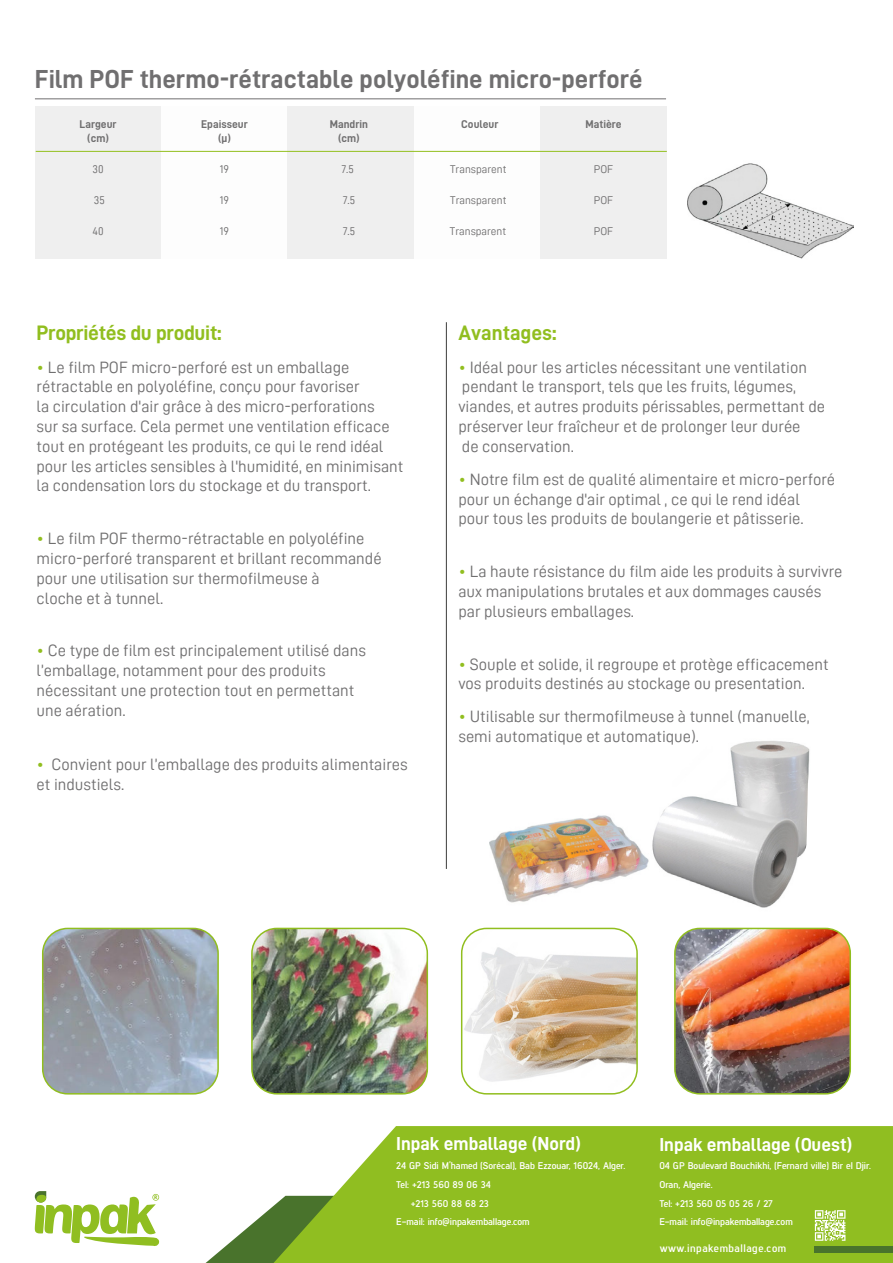
<style>
.page{position:relative;width:893px;height:1263px;background:#fff}
.page>*{position:absolute;margin:0;border:0;box-sizing:border-box;transform-origin:0 0}
.t1{font:26.1px "D DIN Bold";color:#706f70}
.t2{font:21px "D DIN Bold";letter-spacing:-.015em;color:#91be1f}
.t3{font:18.75px "D DIN Bold";color:#fff}
.t4{font:16.5px/19.8px "D DIN";color:#706f70}
.t5{font:11.25px "D DIN";color:#706f70}
.t6{font:11.25px/14.1px "D DIN Bold";color:#706f70;text-align:center}
.t7{font:700 10.95px "Lintel";letter-spacing:.05em;color:#fff}
.t8{font:700 9.75px/18.8px "Lintel";color:#fff}
.t9{font:700 5.1px "Gadugi";color:#90be21}
.s1{color:#91be1f}
.s2{color:#706f6f}
</style>
<div class="page">
<div style="left:35px;top:106px;width:126px;height:153px;background:#efefef"></div>
<div style="left:288px;top:106px;width:126px;height:153px;background:#efefef"></div>
<div style="left:540px;top:106px;width:127px;height:153px;background:#efefef"></div>
<hr style="left:36px;top:151px;width:631px;height:1px;background:#93c01f">
<hr style="left:35px;top:99px;width:631px;height:1px;background:#706f70">
<svg style="left:206px;top:1205px;width:68px;height:58px"></svg>
<svg style="left:274px;top:1126px;width:619px;height:137px;background:#96c132"></svg>
<svg style="left:35px;top:1191px;width:125px;height:55px"></svg>
<div style="left:815px;top:1246px;width:78px;height:7px;background:#49732c"></div>
<svg style="left:815px;top:1210px;width:30px;height:31px"></svg>
<img style="left:687px;top:163px;width:166px;height:96px">
<hr style="left:446px;top:322px;width:1px;height:547px;background:#3c3c3b">
<img style="left:652px;top:741px;width:166px;height:187px">
<img style="left:489px;top:815px;width:160px;height:88px">
<img style="left:43px;top:928px;width:174px;height:166px">
<div style="left:42px;top:928px;width:177px;height:166px;border:2px solid #91be1f;border-radius:25px"></div>
<img style="left:253px;top:928px;width:174px;height:166px">
<div style="left:251px;top:928px;width:177px;height:166px;border:2px solid #91be1f;border-radius:25px"></div>
<img style="left:462px;top:928px;width:174px;height:166px">
<div style="left:461px;top:928px;width:177px;height:166px;border:2px solid #91be1f;border-radius:25px"></div>
<img style="left:676px;top:928px;width:174px;height:166px">
<div style="left:674px;top:928px;width:177px;height:166px;border:2px solid #91be1f;border-radius:25px"></div>
<h1 class="t1" style="left:35px;top:69px;width:609px">Film POF thermo-rétractable polyoléfine micro-perforé</h1>
<p class="t6" style="left:80px;top:118px;width:38px">Largeur (cm)</p>
<p class="t5" style="left:93px;top:165px;width:13px">30</p>
<p class="t5" style="left:94px;top:196px;width:13px">35</p>
<p class="t5" style="left:93px;top:227px;width:13px">40</p>
<p class="t6" style="left:201px;top:118px;width:48px">Epaisseur</p>
<p class="t6" style="left:585px;top:118px;width:38px">Matière</p>
<p class="t6" style="left:218px;top:132px;width:14px">(µ)</p>
<p class="t5" style="left:220px;top:165px;width:11px">19</p>
<p class="t5" style="left:594px;top:165px;width:21px">POF</p>
<p class="t5" style="left:220px;top:196px;width:11px">19</p>
<p class="t5" style="left:594px;top:196px;width:21px">POF</p>
<p class="t5" style="left:220px;top:227px;width:11px">19</p>
<p class="t6" style="left:461px;top:118px;width:39px">Couleur</p>
<p class="t5" style="left:450px;top:165px;width:58px">Transparent</p>
<p class="t5" style="left:450px;top:196px;width:58px">Transparent</p>
<p class="t5" style="left:450px;top:227px;width:58px">Transparent</p>
<p class="t6" style="left:330px;top:118px;width:40px">Mandrin (cm)</p>
<p class="t5" style="left:341px;top:165px;width:14px">7.5</p>
<p class="t5" style="left:343px;top:196px;width:14px">7.5</p>
<p class="t5" style="left:343px;top:227px;width:14px">7.5</p>
<p class="t5" style="left:594px;top:227px;width:21px">POF</p>
<p class="t2" style="left:37px;top:324px;width:187px">Propriétés du produit:</p>
<p class="t4" style="left:37px;top:358px;width:368px"><span class="s1">ï</span> Le film POF micro-perforé est un emballage rétractable en polyoléfine, conçu pour favoriser<br>la circulation d'air grâce à des micro-perforations<br>sur sa surface. Cela permet une ventilation efficace tout en protégeant les produits, ce qui le rend idéal pour les articles sensibles à l'humidité, en minimisant la condensation lors du stockage et du transport.</p>
<p class="t4" style="left:37px;top:529px;width:347px"><span class="s1">ï</span> <span class="s2">Le film POF thermo-rétractable en polyoléfine </span>micro-perforé transparent et brillant recommandé pour une utilisation sur thermofilmeuse à<br>cloche et à tunnel.</p>
<p class="t4" style="left:37px;top:642px;width:331px"><span class="s1">ï</span> Ce type de film est principalement utilisé dans l’emballage, notamment pour des produits nécessitant une protection tout en permettant une aération.</p>
<p class="t4" style="left:37px;top:756px;width:373px"><span class="s1">ï</span> Convient pour l’emballage des produits alimentaires et industiels.</p>
<p class="t2" style="left:458px;top:324px;width:100px">Avantages:</p>
<p class="t4" style="left:458px;top:358px;width:368px"><span class="s1">ï</span> Idéal pour les articles nécessitant une ventilation pendant le transport, tels que les fruits, légumes, viandes, et autres produits périssables, permettant de préserver leur fraîcheur et de prolonger leur durée<br>de conservation.</p>
<p class="t4" style="left:458px;top:470px;width:378px"><span class="s1">ï</span> Notre film est de qualité alimentaire et micro-perforé pour un échange d'air optimal , ce qui le rend idéal<br>pour tous les produits de boulangerie et pâtisserie.</p>
<p class="t4" style="left:458px;top:562px;width:386px"><span class="s1">ï</span> La haute résistance du film aide les produits à survivre aux manipulations brutales et aux dommages causés par plusieurs emballages.</p>
<p class="t4" style="left:458px;top:655px;width:372px"><span class="s1">ï</span> Souple et solide, il regroupe et protège efficacement vos produits destinés au stockage ou presentation.</p>
<p class="t4" style="left:458px;top:708px;width:353px"><span class="s1">ï</span> Utilisable sur thermofilmeuse à tunnel (manuelle, semi automatique et automatique).</p>
<p class="t9" style="left:154px;top:1194px;width:5px">R</p>
<p class="t3" style="left:396px;top:1136px;width:186px">Inpak emballage (Nord)</p>
<p class="t8" style="left:396px;top:1157px;width:231px">24 GP Sidi M’hamed (Sorécal), Bab Ezzouar, 16024, Alger.</p>
<p class="t8" style="left:396px;top:1176px;width:96px">Tel: +213 560 89 06 34</p>
<p class="t8" style="left:411px;top:1194px;width:80px">+213 560 88 68 23</p>
<p class="t8" style="left:396px;top:1213px;width:135px">E-mail: info@inpakemballage.com</p>
<p class="t3" style="left:659px;top:1137px;width:195px">Inpak emballage (Ouest)</p>
<p class="t8" style="left:659px;top:1157px;width:213px">04 GP Boulevard Bouchikhi, (Fernard ville) Bir el Djir.<br>Oran, Algerie.<br>Tel: +213 560 05 05 26 / 27<br>E-mail: info@inpakemballage.com</p>
<p class="t7" style="left:660px;top:1243px;width:128px">www.inpakemballage.com</p>
</div>
